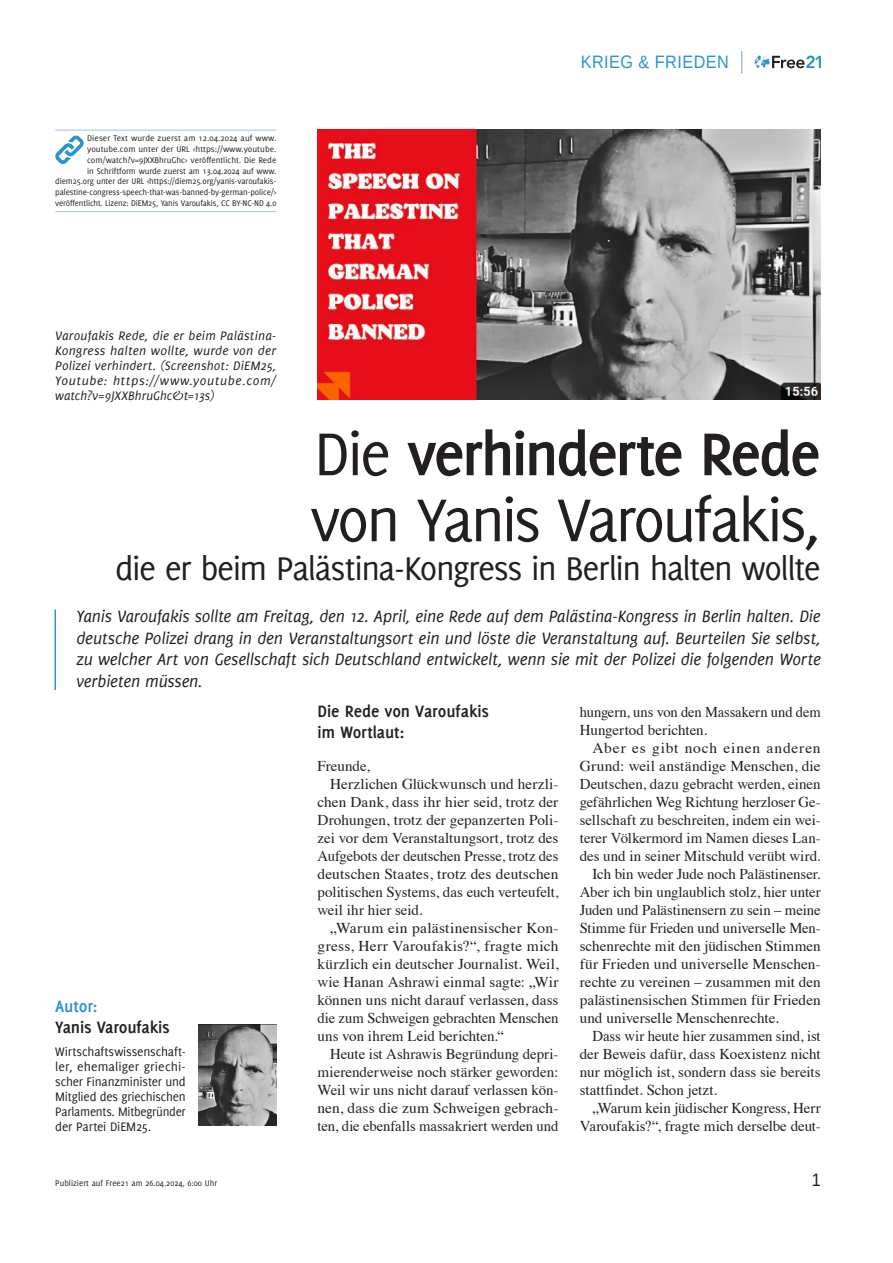
<style>
.page{position:relative;width:893px;height:1263px;background:#fff}
.page>*{position:absolute;margin:0;border:0;box-sizing:border-box;transform-origin:0 0}
.t1{font:66px/66px "Delicious";letter-spacing:-.045em;color:#231f20}
.t2{font:36px "Delicious";letter-spacing:-.04em;color:#231f20}
.t3{font:italic 18px/21.6px "Delicious";letter-spacing:-.015em;color:#231f20;text-align:justify}
.t4{font:700 18px/21px "Delicious";letter-spacing:-.01em;color:#231f20}
.t5{font:18px "Liberation Sans";letter-spacing:.03em;color:#2b93d1;scale:.9 1}
.t6{font:700 18px "Delicious";letter-spacing:-.01em;color:#2b93d1}
.t7{font:18px "Liberation Sans";color:#231f20;scale:.9 1}
.t8{font:15px/18px "Times";color:#231f20}
.t9{font:15px "Times";letter-spacing:.02em;color:#231f20}
.t10{font:15px "Times";letter-spacing:.05em;color:#231f20}
.t11{font:italic 13.5px/15px "Delicious";letter-spacing:.025em;color:#231f20;text-align:justify}
.t12{font:13.5px/15px "Delicious";letter-spacing:-.015em;color:#231f20;text-align:justify}
.t13{font:9px/10.8px "Delicious";letter-spacing:-.005em;color:#231f20;text-align:right}
.s1{font-weight:700}
</style>
<div class="page">
<svg style="left:755px;top:55px;width:66px;height:13px"></svg>
<svg style="left:741px;top:51px;width:1px;height:23px"></svg>
<hr style="left:55px;top:609px;width:1px;height:81px;background:#2b93d1">
<img style="left:317px;top:130px;width:504px;height:270px">
<img style="left:199px;top:1025px;width:77px;height:101px">
<hr style="left:55px;top:130px;width:221px;height:1px;background:#9bc0e6">
<hr style="left:55px;top:211px;width:221px;height:1px;background:#9bc0e6">
<svg style="left:55px;top:135px;width:29px;height:29px"></svg>
<p class="t13" style="left:55px;top:133px;width:223px">Dieser Text wurde zuerst am 12.04.2024 auf www. youtube.com unter der URL &lt;https://www.youtube. com/watch?v=9JXXBhruGhc&gt; veröffentlicht. Die Rede<br>in Schriftform wurde zuerst am 13.04.2024 auf www. diem25.org unter der URL &lt;https://diem25.org/yanis-varoufakis&shy;palestine-congress-speech-that-was-banned-by-german-police/&gt; veröffentlicht. Lizenz: DiEM25, Yanis Varoufakis, CC BY-NC-ND 4.0</p>
<p class="t11" style="left:55px;top:328px;width:223px">Varoufakis Rede, die er beim Palästina-Kongress halten wollte, wurde von der Polizei verhindert. (Screenshot: DiEM25, Youtube: https://www.youtube.com/ watch?v=9JXXBhruGhc&amp;t=13s)</p>
<p class="t5" style="left:581px;top:51px;width:166px">KRIEG &amp; FRIEDEN</p>
<h1 class="t1" style="left:310px;top:420px;width:512px">Die <span class="s1">verhinderte Rede </span>von Yanis Varoufakis,</h1>
<h2 class="t2" style="left:115px;top:548px;width:707px">die er beim Palästina-Kongress in Berlin halten wollte</h2>
<p class="t3" style="left:77px;top:605px;width:746px">Yanis Varoufakis sollte am Freitag, den 12. April, eine Rede auf dem Palästina-Kongress in Berlin halten. Die deutsche Polizei drang in den Veranstaltungsort ein und löste die Veranstaltung auf. Beurteilen Sie selbst, zu welcher Art von Gesellschaft sich Deutschland entwickelt, wenn sie mit der Polizei die folgenden Worte verbieten müssen.</p>
<p class="t6" style="left:55px;top:996px;width:44px">Autor:</p>
<p class="t4" style="left:55px;top:1016px;width:116px">Yanis Varoufakis</p>
<p class="t12" style="left:55px;top:1044px;width:132px">Wirtschaftswissenschaft&shy;ler, ehemaliger griechi&shy;scher Finanzminister und Mitglied des griechischen Parlaments. Mitbegründer der Partei DiEM25.</p>
<p class="t4" style="left:317px;top:701px;width:173px">Die Rede von Varoufakis im Wortlaut:</p>
<p class="t8" style="left:317px;top:756px;width:54px">Freunde,</p>
<p class="t8" style="left:330px;top:774px;width:230px">Herzlichen Glückwunsch und herzli-</p>
<p class="t8" style="left:317px;top:792px;width:242px">chen Dank, dass ihr hier seid, trotz der</p>
<p class="t8" style="left:317px;top:810px;width:242px">Drohungen, trotz der gepanzerten Poli-</p>
<p class="t8" style="left:317px;top:828px;width:242px">zei vor dem Veranstaltungsort, trotz des</p>
<p class="t8" style="left:317px;top:846px;width:242px">Aufgebots der deutschen Presse, trotz des</p>
<p class="t8" style="left:317px;top:864px;width:242px">deutschen Staates, trotz des deutschen</p>
<p class="t8" style="left:317px;top:882px;width:242px">politischen Systems, das euch verteufelt,</p>
<p class="t8" style="left:317px;top:900px;width:107px">weil ihr hier seid.</p>
<p class="t8" style="left:330px;top:918px;width:230px">„Warum ein palästinensischer Kon-</p>
<p class="t9" style="left:317px;top:932px;width:242px">gress, Herr Varoufakis?“, fragte mich</p>
<p class="t8" style="left:317px;top:954px;width:242px">kürzlich ein deutscher Journalist. Weil,</p>
<p class="t8" style="left:317px;top:972px;width:242px">wie Hanan Ashrawi einmal sagte: „Wir</p>
<p class="t8" style="left:317px;top:990px;width:242px">können uns nicht darauf verlassen, dass</p>
<p class="t8" style="left:317px;top:1008px;width:242px">die zum Schweigen gebrachten Menschen</p>
<p class="t8" style="left:317px;top:1026px;width:188px">uns von ihrem Leid berichten.“</p>
<p class="t8" style="left:330px;top:1044px;width:230px">Heute ist Ashrawis Begründung depri-</p>
<p class="t8" style="left:317px;top:1062px;width:242px">mierenderweise noch stärker geworden:</p>
<p class="t8" style="left:317px;top:1080px;width:242px">Weil wir uns nicht darauf verlassen kön-</p>
<p class="t8" style="left:317px;top:1098px;width:242px">nen, dass die zum Schweigen gebrach-</p>
<p class="t8" style="left:317px;top:1116px;width:242px">ten, die ebenfalls massakriert werden und</p>
<p class="t8" style="left:580px;top:702px;width:242px">hungern, uns von den Massakern und dem<br>Hungertod berichten.</p>
<p class="t10" style="left:592px;top:734px;width:230px">Aber es gibt noch einen anderen</p>
<p class="t8" style="left:580px;top:756px;width:242px">Grund: weil anständige Menschen, die</p>
<p class="t8" style="left:580px;top:774px;width:242px">Deutschen, dazu gebracht werden, einen</p>
<p class="t8" style="left:580px;top:792px;width:242px">gefährlichen Weg Richtung herzloser Ge-</p>
<p class="t8" style="left:580px;top:810px;width:242px">sellschaft zu beschreiten, indem ein wei-</p>
<p class="t8" style="left:580px;top:828px;width:242px">terer Völkermord im Namen dieses Lan-</p>
<p class="t8" style="left:580px;top:846px;width:242px">des und in seiner Mitschuld verübt wird.</p>
<p class="t8" style="left:592px;top:864px;width:230px">Ich bin weder Jude noch Palästinenser.</p>
<p class="t8" style="left:580px;top:882px;width:242px">Aber ich bin unglaublich stolz, hier unter</p>
<p class="t8" style="left:580px;top:900px;width:242px">Juden und Palästinensern zu sein – meine</p>
<p class="t8" style="left:580px;top:918px;width:242px">Stimme für Frieden und universelle Men-</p>
<p class="t8" style="left:580px;top:936px;width:242px">schenrechte mit den jüdischen Stimmen</p>
<p class="t8" style="left:580px;top:954px;width:242px">für Frieden und universelle Menschen-</p>
<p class="t8" style="left:580px;top:972px;width:242px">rechte zu vereinen – zusammen mit den</p>
<p class="t8" style="left:580px;top:990px;width:242px">palästinensischen Stimmen für Frieden</p>
<p class="t8" style="left:580px;top:1008px;width:201px">und universelle Menschenrechte.</p>
<p class="t8" style="left:592px;top:1026px;width:230px">Dass wir heute hier zusammen sind, ist</p>
<p class="t8" style="left:580px;top:1044px;width:242px">der Beweis dafür, dass Koexistenz nicht</p>
<p class="t8" style="left:580px;top:1062px;width:242px">nur möglich ist, sondern dass sie bereits</p>
<p class="t8" style="left:580px;top:1080px;width:139px">stattfindet. Schon jetzt.</p>
<p class="t8" style="left:592px;top:1098px;width:230px">„Warum kein jüdischer Kongress, Herr</p>
<p class="t8" style="left:580px;top:1116px;width:242px">Varoufakis?“, fragte mich derselbe deut-</p>
<p class="t13" style="left:55px;top:1177px;width:163px">Publiziert auf Free21 am 26.04.2024, 6:00 Uhr</p>
<p class="t7" style="left:812px;top:1168px;width:12px">1</p>
</div>
